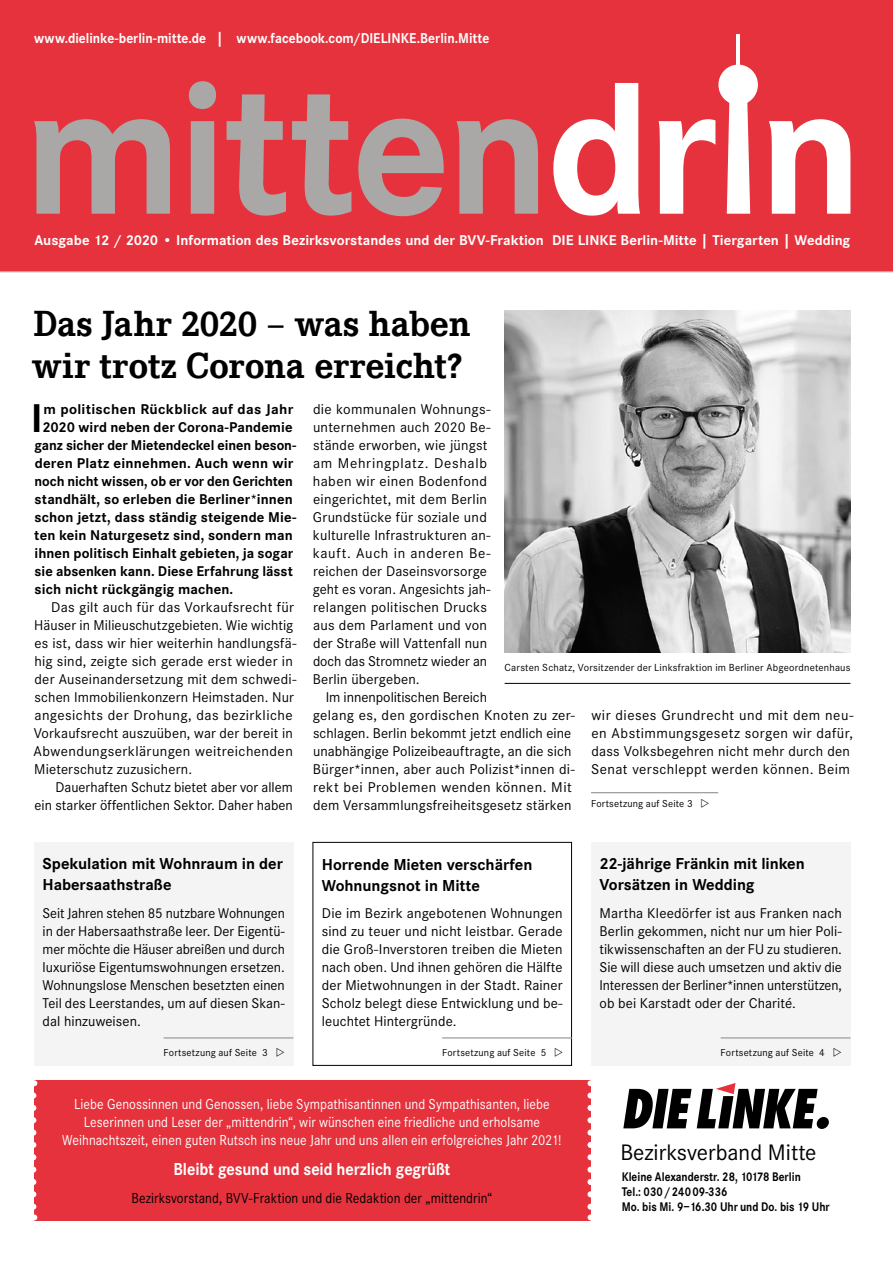
<style>
.page{position:relative;width:893px;height:1263px;background:#fff}
.page>*{position:absolute;margin:0;border:0;box-sizing:border-box;transform-origin:0 0}
.t1{font:700 41.7px "Corporate S";color:#000}
.t2{font:700 37.5px/42px "Corporate E";letter-spacing:-.005em;color:#000}
.t3{font:23.25px "Corporate S";color:#000}
.t4{font:700 18px "Corporate S";letter-spacing:-.005em;color:#fff;scale:.9 1}
.t5{font:700 16.5px/21px "Corporate S";letter-spacing:-.005em;color:#000}
.t6{font:15px/18px "Corporate S";letter-spacing:.005em;color:#fff;text-align:center;scale:.9 1}
.t7{font:15px "Corporate S";letter-spacing:.005em;color:#000;scale:.9 1}
.t8{font:700 14.85px "Corporate S";color:#fff;scale:.91 1}
.t9{font:14.7px/18px "Corporate S";letter-spacing:.015em;color:#000}
.t10{font:700 14.7px "Corporate S";letter-spacing:.005em;color:#000}
.t11{font:700 14.7px "Corporate S";color:#fff}
.t12{font:700 14.7px "Corporate S";letter-spacing:.005em;color:#000;scale:.96 1}
.t13{font:700 13.05px/15px "Corporate S";color:#000;scale:.86 1}
.t14{font:10.65px "Corporate S";letter-spacing:.02em;color:#000}
.t15{font:10.5px "Corporate S";letter-spacing:.02em;color:#000}
</style>
<div class="page">
<hr style="left:0;top:269px;width:893px;height:3px;background:#a9a8a6">
<div style="left:0;top:0;width:893px;height:270px;background:#e5323d"></div>
<svg style="left:34px;top:81px;width:504px;height:135px"></svg>
<svg style="left:553px;top:83px;width:297px;height:133px"></svg>
<div style="left:718px;top:65px;width:40px;height:40px;background:#fff;border-radius:50%"></div>
<hr style="left:736px;top:34px;width:4px;height:36px;background:#fff">
<div style="left:34px;top:842px;width:259px;height:224px;background:#f4f4f4"></div>
<div style="left:591px;top:842px;width:259px;height:224px;background:#f4f4f4"></div>
<div style="left:313px;top:842px;width:259px;height:224px;border:1px solid #000"></div>
<hr style="left:721px;top:1037px;width:129px;height:1px;background:#949290">
<hr style="left:164px;top:1037px;width:129px;height:1px;background:#949290">
<hr style="left:442px;top:1037px;width:130px;height:1px;background:#949290">
<hr style="left:505px;top:683px;width:345px;height:1px;background:#000">
<img style="left:505px;top:311px;width:345px;height:342px">
<svg style="left:623px;top:1083px;width:206px;height:46px"></svg>
<div style="left:34px;top:1080px;width:557px;height:140px;background:#e5323d"></div>
<svg style="left:34px;top:1095px;width:3px;height:125px"></svg>
<svg style="left:587px;top:1095px;width:4px;height:125px"></svg>
<hr style="left:591px;top:792px;width:127px;height:1px;background:#949290">
<p class="t8" style="left:34px;top:30px;width:502px">www.dielinke-berlin-mitte.de | www.facebook.com/DIELINKE.Berlin.Mitte</p>
<p class="t11" style="left:35px;top:232px;width:817px">Ausgabe 12 / 2020 • Information des Bezirksvorstandes und der BVV-Fraktion DIE LINKE Berlin-Mitte | Tiergarten | Wedding</p>
<h2 class="t2" style="left:32px;top:302px;width:440px">Das Jahr 2020 – was haben wir trotz Corona erreicht?</h2>
<h1 class="t1" style="left:31px;top:394px;width:14px">I</h1>
<p class="t10" style="left:43px;top:401px;width:251px">m politischen Rückblick auf das Jahr</p>
<p class="t9" style="left:313px;top:400px;width:179px">die kommunalen Wohnungs&shy;unternehmen auch 2020 Be&shy;stände erworben, wie jüngst am Mehringplatz. Deshalb haben wir einen Bodenfond eingerichtet, mit dem Berlin<br>Grundstücke für soziale und kulturelle Infrastrukturen an&shy;kauft. Auch in anderen Be&shy;reichen der Daseinsvorsorge geht es voran. Angesichts jah&shy;relangen politischen Drucks aus dem Parlament und von der Straße will Vattenfall nun doch das Stromnetz wieder an<br>Berlin übergeben.</p>
<p class="t9" style="left:313px;top:688px;width:264px;text-indent:13px">Im innenpolitischen Bereich<br>gelang es, den gordischen Knoten zu zer&shy;schlagen. Berlin bekommt jetzt endlich eine unabhängige Polizeibeauftragte, an die sich Bürger*innen, aber auch Polizist*innen di&shy;rekt bei Problemen wenden können. Mit dem Versammlungsfreiheitsgesetz stärken</p>
<p class="t10" style="left:42px;top:419px;width:252px">2020 wird neben der Corona-Pandemie</p>
<p class="t10" style="left:34px;top:437px;width:263px">ganz sicher der Mietendeckel einen beson-</p>
<p class="t10" style="left:35px;top:455px;width:260px">deren Platz einnehmen. Auch wenn wir</p>
<p class="t12" style="left:35px;top:473px;width:271px">noch nicht wissen, ob er vor den Gerichten</p>
<p class="t10" style="left:35px;top:491px;width:260px">standhält, so erleben die Berliner*innen</p>
<p class="t10" style="left:35px;top:509px;width:263px">schon jetzt, dass ständig steigende Mie-</p>
<p class="t10" style="left:34px;top:527px;width:260px">ten kein Naturgesetz sind, sondern man</p>
<p class="t10" style="left:35px;top:545px;width:260px">ihnen politisch Einhalt gebieten, ja sogar</p>
<p class="t10" style="left:35px;top:563px;width:260px">sie absenken kann. Diese Erfahrung lässt</p>
<p class="t10" style="left:35px;top:581px;width:200px">sich nicht rückgängig machen.</p>
<p class="t9" style="left:34px;top:598px;width:264px;text-indent:18px">Das gilt auch für das Vorkaufsrecht für Häuser in Milieuschutzgebieten. Wie wichtig es ist, dass wir hier weiterhin handlungsfä&shy;hig sind, zeigte sich gerade erst wieder in der Auseinandersetzung mit dem schwedi&shy;schen Immobilienkonzern Heimstaden. Nur angesichts der Drohung, das bezirkliche Vorkaufsrecht auszuüben, war der bereit in Abwendungserklärungen weitreichenden Mieterschutz zuzusichern.</p>
<p class="t9" style="left:35px;top:778px;width:260px;text-align:right">Dauerhaften Schutz bietet aber vor allem ein starker öffentlichen Sektor. Daher haben</p>
<p class="t14" style="left:505px;top:662px;width:347px">Carsten Schatz, Vorsitzender der Linksfraktion im Berliner Abgeordnetenhaus</p>
<p class="t9" style="left:591px;top:706px;width:264px">wir dieses Grundrecht und mit dem neu&shy;en Abstimmungsgesetz sorgen wir dafür, dass Volksbegehren nicht mehr durch den Senat verschleppt werden können. Beim</p>
<p class="t15" style="left:591px;top:798px;width:103px">Fortsetzung auf Seite 3</p>
<p class="t5" style="left:43px;top:854px;width:242px">Spekulation mit Wohnraum in der<br>Habersaathstraße</p>
<p class="t9" style="left:43px;top:904px;width:244px;text-align:justify">Seit Jahren stehen 85 nutzbare Wohnungen in der Habersaathstraße leer. Der Eigentü&shy;mer möchte die Häuser abreißen und durch luxuriöse Eigentumswohnungen ersetzen.<br>Wohnungslose Menschen besetzten einen Teil des Leerstandes, um auf diesen Skan&shy;dal hinzuweisen.</p>
<p class="t5" style="left:322px;top:854px;width:212px">Horrende Mieten verschärfen<br>Wohnungsnot in Mitte</p>
<p class="t9" style="left:322px;top:904px;width:242px;text-align:justify">Die im Bezirk angebotenen Wohnungen sind zu teuer und nicht leistbar. Gerade die Groß-Inverstoren treiben die Mieten nach oben. Und ihnen gehören die Hälfte der Mietwohnungen in der Stadt. Rainer Scholz belegt diese Entwicklung und be&shy;leuchtet Hintergründe.</p>
<p class="t5" style="left:600px;top:854px;width:207px">22-jährige Fränkin mit linken<br>Vorsätzen in Wedding</p>
<p class="t9" style="left:600px;top:904px;width:244px;text-align:justify">Martha Kleedörfer ist aus Franken nach Berlin gekommen, nicht nur um hier Poli&shy;tikwissenschaften an der FU zu studieren.<br>Sie will diese auch umsetzen und aktiv die Interessen der Berliner*innen unterstützen, ob bei Karstadt oder der Charité.</p>
<p class="t15" style="left:164px;top:1046px;width:106px">Fortsetzung auf Seite 3</p>
<p class="t15" style="left:442px;top:1046px;width:106px">Fortsetzung auf Seite 5</p>
<p class="t15" style="left:721px;top:1046px;width:106px">Fortsetzung auf Seite 4</p>
<p class="t6" style="left:62px;top:1095px;width:556px">Liebe Genossinnen und Genossen, liebe Sympathisantinnen und Sympathisanten, liebe<br>Leserinnen und Leser der „mittendrin“, wir wünschen eine friedliche und erholsame<br>Weihnachtszeit, einen guten Rutsch ins neue Jahr und uns allen ein erfolgreiches Jahr 2021!</p>
<p class="t4" style="left:173px;top:1158px;width:309px">Bleibt gesund und seid herzlich gegrüßt</p>
<p class="t7" style="left:131px;top:1190px;width:402px">Bezirksvorstand, BVV-Fraktion und die Redaktion der „mittendrin“</p>
<h3 class="t3" style="left:620px;top:1140px;width:198px">Bezirksverband Mitte</h3>
<p class="t13" style="left:622px;top:1170px;width:243px">Kleine Alexanderstr. 28, 10178 Berlin<br>Tel.: 030/24009-336<br>Mo. bis Mi. 9–16.30 Uhr und Do. bis 19 Uhr</p>
</div>
